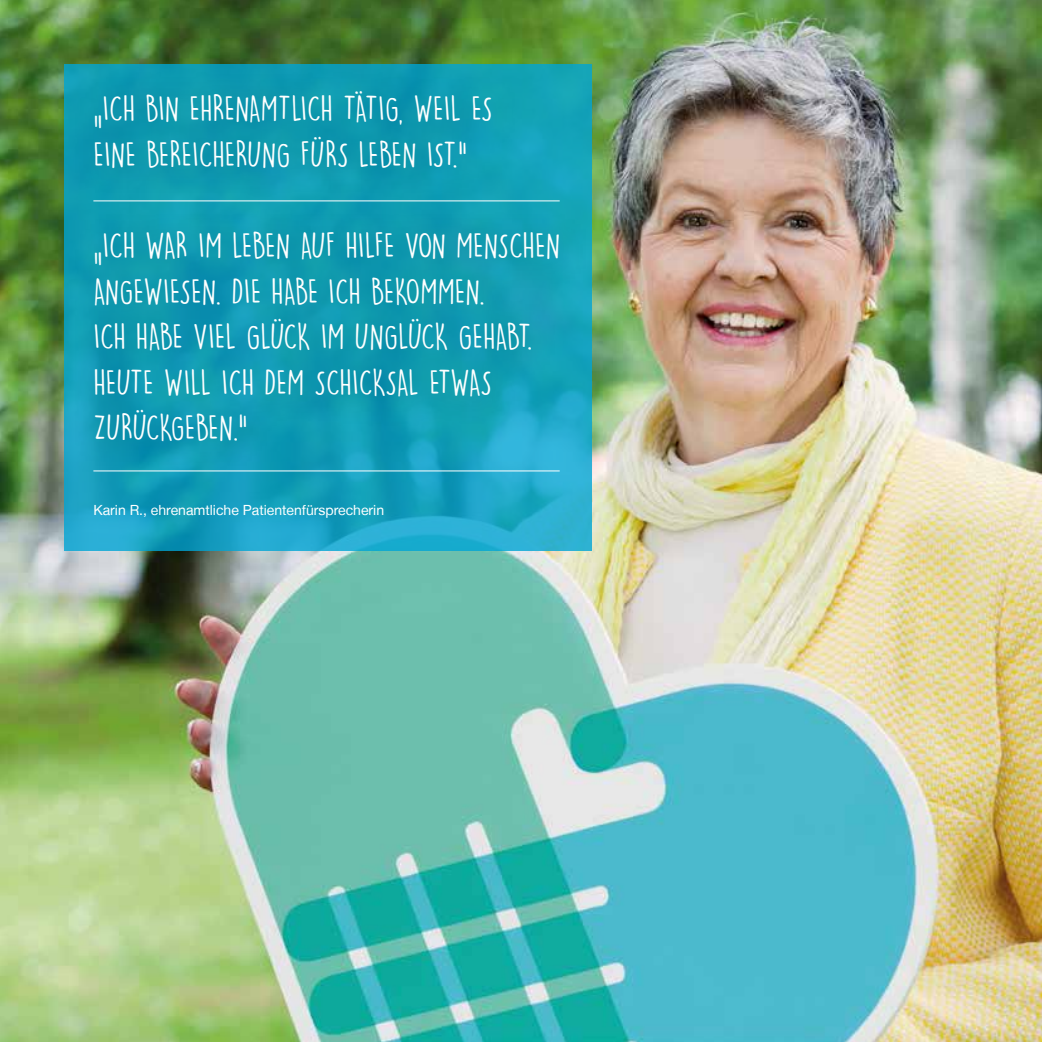
<style>
.page{position:relative;width:1042px;height:1042px;background:#fff}
.page>*{position:absolute;margin:0;border:0;box-sizing:border-box;transform-origin:0 0}
.t1{font:33.25px/45.5px "DK Lemon Yellow Sun";color:#fff}
.t2{font:22.57px "Helvetica Neue LT";color:#fff}
.t3{font:14px "Helvetica Neue LT";color:#fff}
</style>
<div class="page">
<img style="left:0;top:0;width:1042px;height:1042px">
<svg style="left:64px;top:64px;width:528px;height:487px;background:#1aa3c3"></svg>
<div style="left:67px;top:66px;width:527px;height:409px;background:#005063;opacity:.5"></div>
<hr style="left:93px;top:200px;width:467px;height:1px;background:#fff">
<hr style="left:93px;top:470px;width:467px;height:1px;background:#fff">
<p class="t1" style="left:93px;top:86px;width:401px">„ICH BIN EHRENAMTLICH TÄTIG, WEIL ES<br>EINE BEREICHERUNG FÜRS LEBEN IST.“</p>
<p class="t1" style="left:93px;top:222px;width:468px">„ICH WAR IM LEBEN AUF HILFE VON MENSCHEN<br>ANGEWIESEN. DIE HABE ICH BEKOMMEN.<br>ICH HABE VIEL GLÜCK IM UNGLÜCK GEHABT.<br>HEUTE WILL ICH DEM SCHICKSAL ETWAS<br>ZURÜCKGEBEN.“</p>
<p class="t3" style="left:93px;top:502px;width:292px">Karin R., ehrenamtliche Patientenfürsprecherin</p>
<p class="t2" style="left:85px;top:505px;width:14px">8</p>
</div>
